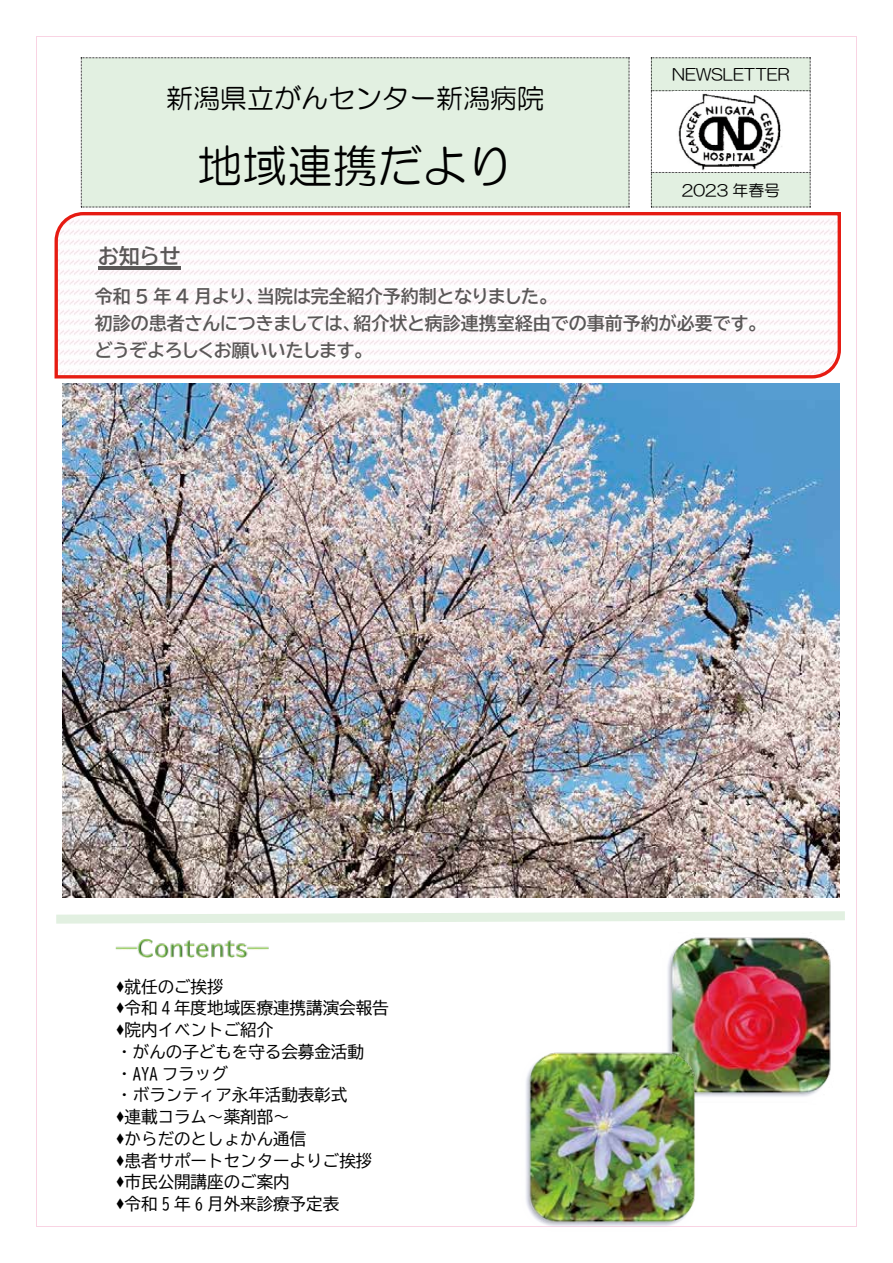
<style>
.page{position:relative;width:893px;height:1263px;background:#fff}
.page>*{position:absolute;margin:0;border:0;box-sizing:border-box;transform-origin:0 0}
.t1{font:45px "HG Maru Gothic MPRO";color:#000}
.t2{font:27px "HG Maru Gothic MPRO";color:#000}
.t3{font:21px "BIZ UDP Gothic Bold";color:#5a5757}
.t4{font:18px/27px "BIZ UDP Gothic Bold";color:#5a5757}
.t5{font:16.5px/21.8px "BIZ UD Gothic";color:#000}
.t6{font:15.9px "HG Maru Gothic MPRO";letter-spacing:-.005em;color:#000}
</style>
<div class="page">
<svg style="left:54px;top:212px;width:787px;height:167px"></svg>
<hr style="left:98px;top:266px;width:82px;height:1px;background:#5a5757">
<hr style="left:98px;top:268px;width:82px;height:1px;background:#5a5757">
<div style="left:81px;top:57px;width:549px;height:151px;background:#e2f0e1"></div>
<svg style="left:651px;top:57px;width:160px;height:151px"></svg>
<img style="left:116px;top:938px;width:152px;height:19px">
<svg style="left:56px;top:911px;width:789px;height:13px"></svg>
<hr style="left:37px;top:36px;width:819px;height:1px;background:#f9d3e3">
<hr style="left:36px;top:37px;width:1px;height:1189px;background:#f9d3e3">
<hr style="left:856px;top:37px;width:1px;height:1189px;background:#f9d3e3">
<hr style="left:37px;top:1226px;width:819px;height:1px;background:#f9d3e3">
<img style="left:673px;top:92px;width:114px;height:79px">
<img style="left:667px;top:937px;width:164px;height:160px">
<img style="left:526px;top:1047px;width:175px;height:179px">
<img style="left:63px;top:384px;width:776px;height:513px">
<h2 class="t2" style="left:166px;top:85px;width:380px">新潟県立がんセンター新潟病院</h2>
<h1 class="t1" style="left:198px;top:144px;width:317px">地域連携だより</h1>
<p class="t6" style="left:672px;top:66px;width:119px">NEWSLETTER</p>
<p class="t6" style="left:682px;top:182px;width:100px">2023 年春号</p>
<p class="t3" style="left:98px;top:245px;width:84px">お知らせ</p>
<p class="t4" style="left:95px;top:283px;width:666px">令和 5 年 4 月より、当院は完全紹介予約制となりました。<br>初診の患者さんにつきましては、紹介状と病診連携室経由での事前予約が必要です。どうぞよろしくお願いいたします。</p>
<p class="t5" style="left:116px;top:976px;width:274px">♦就任のご挨拶<br>♦令和 4 年度地域医療連携講演会報告♦院内イベントご紹介<br>・がんの子どもを守る会募金活動・AYA フラッグ<br>・ボランティア永年活動表彰式<br>♦連載コラム～薬剤部～<br>♦からだのとしょかん通信<br>♦患者サポートセンターよりご挨拶<br>♦市民公開講座のご案内<br>♦令和 5 年 6 月外来診療予定表</p>
</div>
